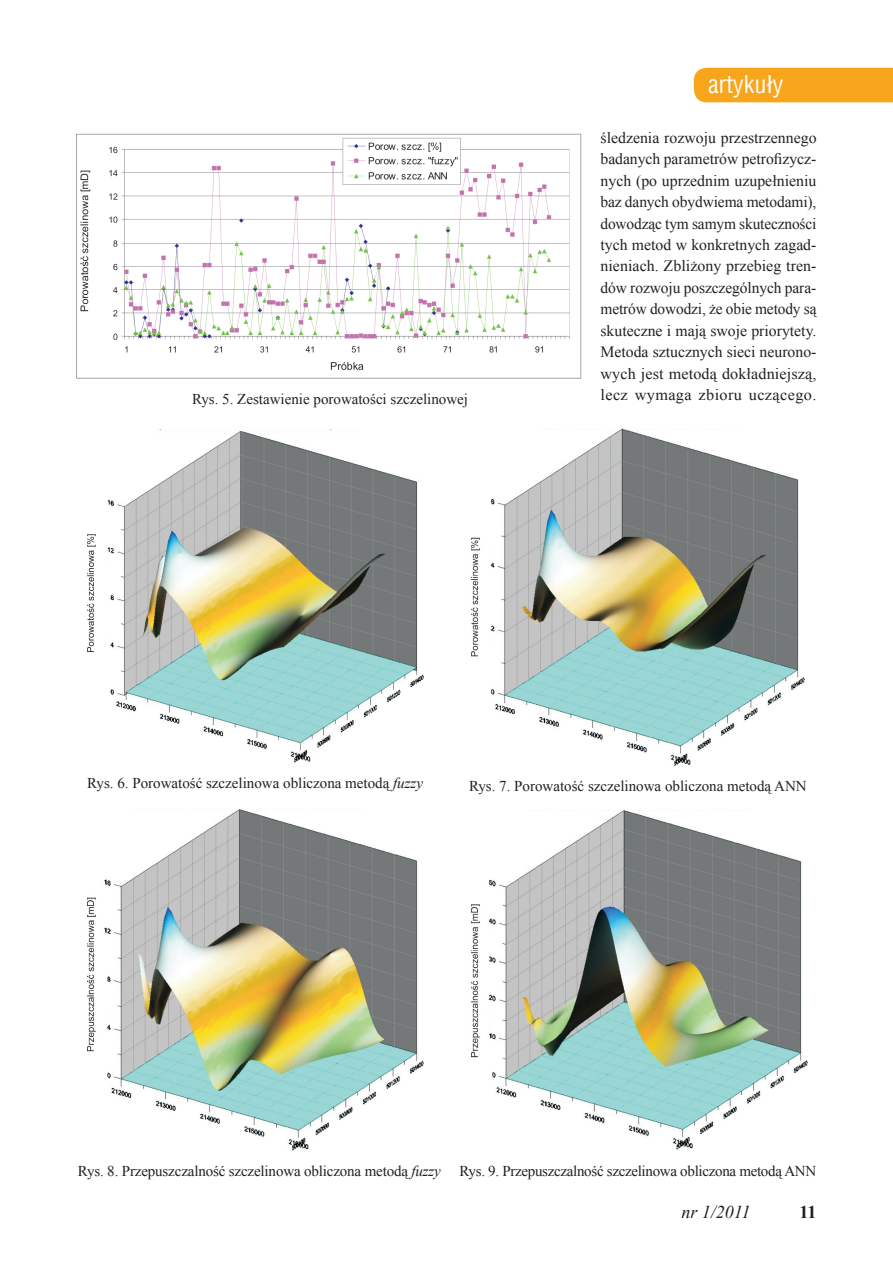
<style>
.page{position:relative;width:893px;height:1263px;background:#fff}
.page>*{position:absolute;margin:0;border:0;box-sizing:border-box;transform-origin:0 0}
.t1{font:24px "Switzerland Condensed";color:#fff}
.t2{font:italic 18px "Times New Roman";color:#231f20}
.t3{font:700 18px "Times New Roman";color:#231f20}
.t4{font:15.75px/21.5px "Times New Roman";letter-spacing:.01em;color:#231f20;text-align:justify}
.t5{font:15px "Times New Roman";color:#231f20}
.t6{font:15px "Times New Roman";letter-spacing:-.02em;color:#231f20}
.s1{font-style:italic}
</style>
<div class="page">
<div style="left:694px;top:68px;width:199px;height:34px;background:#f9a51b"></div>
<img style="left:76px;top:133px;width:506px;height:246px">
<img style="left:87px;top:429px;width:336px;height:334px">
<img style="left:471px;top:428px;width:333px;height:338px">
<img style="left:87px;top:809px;width:336px;height:342px">
<img style="left:471px;top:810px;width:336px;height:340px">
<p class="t5" style="left:192px;top:389px;width:278px">Rys. 5. Zestawienie porowatości szczelinowej</p>
<h1 class="t1" style="left:708px;top:70px;width:77px">artykuły</h1>
<p class="t4" style="left:600px;top:126px;width:218px">śledzenia rozwoju przestrzennego badanych parametrów petrofizycz&shy;nych (po uprzednim uzupełnieniu baz danych obydwiema metodami), dowodząc tym samym skuteczności tych metod w konkretnych zagad&shy;nieniach. Zbliżony przebieg tren&shy;dów rozwoju poszczególnych para&shy;metrów dowodzi, że obie metody są skuteczne i mają swoje priorytety.<br>Metoda sztucznych sieci neurono&shy;wych jest metodą dokładniejszą, lecz wymaga zbioru uczącego.</p>
<p class="t5" style="left:87px;top:772px;width:337px">Rys. 6. Porowatość szczelinowa obliczona metodą <span class="s1">fuzzy</span></p>
<p class="t5" style="left:469px;top:775px;width:339px">Rys. 7. Porowatość szczelinowa obliczona metodą ANN</p>
<p class="t6" style="left:78px;top:1160px;width:740px">Rys. 8. Przepuszczalność szczelinowa obliczona metodą <span class="s1">fuzzy</span> Rys. 9. Przepuszczalność szczelinowa obliczona metodą ANN</p>
<p class="t2" style="left:681px;top:1200px;width:71px">nr 1/2011</p>
<p class="t3" style="left:799px;top:1199px;width:19px">11</p>
</div>
